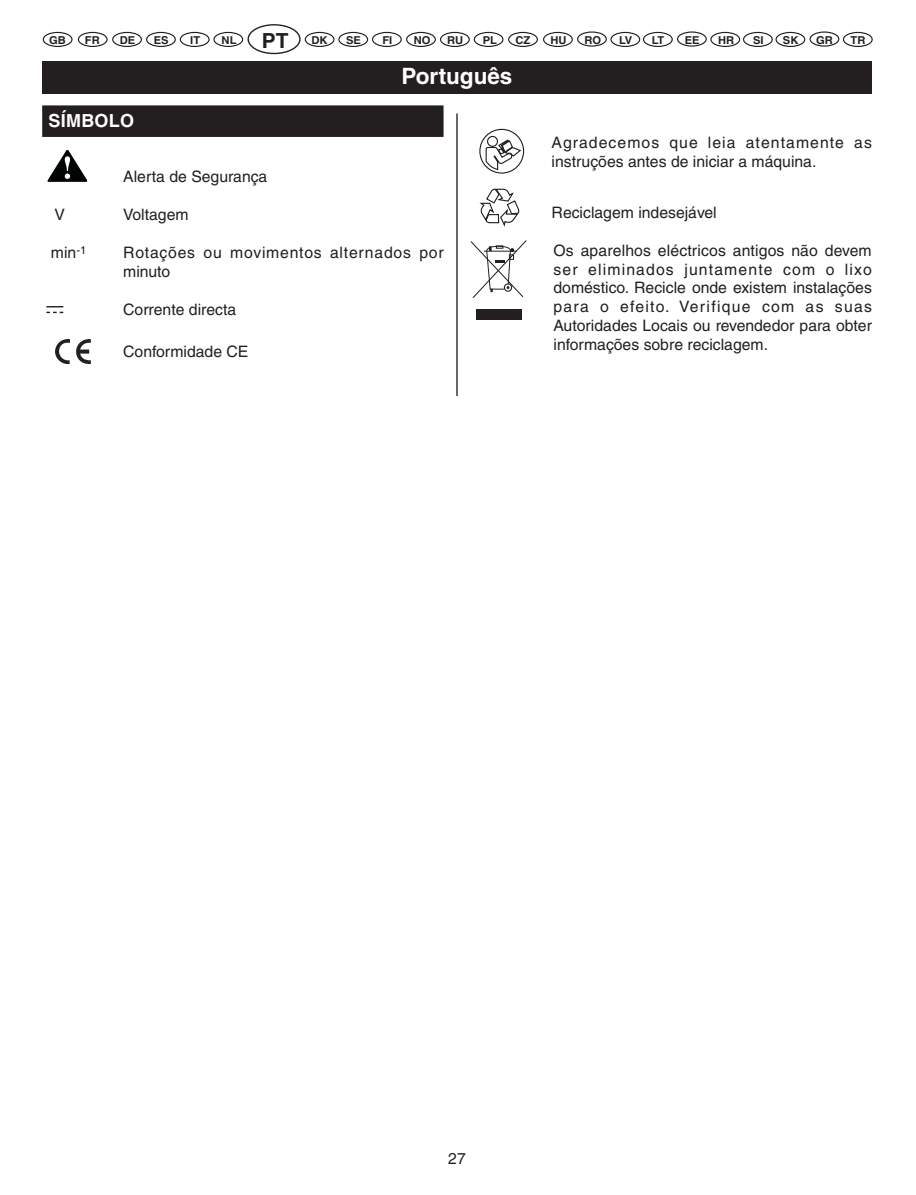
<style>
.page{position:relative;width:916px;height:1195px;background:#fff}
.page>*{position:absolute;margin:0;border:0;box-sizing:border-box;transform-origin:0 0}
.t1{font:700 22.5px "Helvetica";color:#fff}
.t2{font:700 18px "Helvetica";letter-spacing:.015em;color:#fff}
.t3{font:15.75px/18.9px "Helvetica";color:#231f20;text-align:justify}
.t4{font:15.75px/18.9px "Helvetica";letter-spacing:.035em;color:#231f20}
.t5{font:15.75px/18.9px "Helvetica";letter-spacing:.05em;color:#231f20}
.t6{font:700 10.8px "Helvetica";color:#231f20}
.s1{font-size:20.93px}
</style>
<div class="page">
<hr style="left:456px;top:113px;width:1px;height:1021px;background:#231f20">
<div style="left:42px;top:61px;width:829px;height:33px;background:#231f20"></div>
<div style="left:247px;top:24px;width:53px;height:30px;border:1px solid #231f20;border-radius:50%"></div>
<div style="left:43px;top:32px;width:29px;height:15px;border:1px solid #231f20;border-radius:50%"></div>
<div style="left:305px;top:32px;width:29px;height:15px;border:1px solid #231f20;border-radius:50%"></div>
<div style="left:338px;top:32px;width:30px;height:15px;border:1px solid #231f20;border-radius:50%"></div>
<div style="left:372px;top:32px;width:29px;height:15px;border:1px solid #231f20;border-radius:50%"></div>
<div style="left:406px;top:32px;width:30px;height:15px;border:1px solid #231f20;border-radius:50%"></div>
<div style="left:440px;top:32px;width:29px;height:15px;border:1px solid #231f20;border-radius:50%"></div>
<div style="left:473px;top:32px;width:30px;height:15px;border:1px solid #231f20;border-radius:50%"></div>
<div style="left:508px;top:32px;width:30px;height:15px;border:1px solid #231f20;border-radius:50%"></div>
<div style="left:543px;top:32px;width:29px;height:15px;border:1px solid #231f20;border-radius:50%"></div>
<div style="left:610px;top:32px;width:30px;height:15px;border:1px solid #231f20;border-radius:50%"></div>
<div style="left:577px;top:31px;width:29px;height:16px;border:1px solid #231f20;border-radius:50%"></div>
<div style="left:642px;top:32px;width:30px;height:15px;border:1px solid #231f20;border-radius:50%"></div>
<div style="left:710px;top:32px;width:30px;height:15px;border:1px solid #231f20;border-radius:50%"></div>
<svg style="left:677px;top:32px;width:29px;height:14px"></svg>
<div style="left:676px;top:31px;width:30px;height:16px;border:1px solid #231f20;border-radius:50%"></div>
<div style="left:742px;top:32px;width:30px;height:15px;border:1px solid #231f20;border-radius:50%"></div>
<div style="left:775px;top:32px;width:30px;height:15px;border:1px solid #231f20;border-radius:50%"></div>
<div style="left:842px;top:32px;width:30px;height:15px;border:1px solid #231f20;border-radius:50%"></div>
<div style="left:809px;top:31px;width:30px;height:16px;border:1px solid #231f20;border-radius:50%"></div>
<div style="left:78px;top:32px;width:30px;height:15px;border:1px solid #231f20;border-radius:50%"></div>
<div style="left:112px;top:32px;width:30px;height:15px;border:1px solid #231f20;border-radius:50%"></div>
<div style="left:146px;top:32px;width:30px;height:15px;border:1px solid #231f20;border-radius:50%"></div>
<div style="left:180px;top:32px;width:29px;height:15px;border:1px solid #231f20;border-radius:50%"></div>
<div style="left:213px;top:32px;width:30px;height:15px;border:1px solid #231f20;border-radius:50%"></div>
<div style="left:442px;top:396px;width:32px;height:741px;background:#fff"></div>
<div style="left:42px;top:105px;width:401px;height:32px;background:#231f20"></div>
<svg style="left:48px;top:150px;width:39px;height:32px"></svg>
<svg style="left:47px;top:306px;width:16px;height:7px"></svg>
<svg style="left:76px;top:339px;width:15px;height:25px"></svg>
<svg style="left:55px;top:339px;width:15px;height:26px"></svg>
<div style="left:479px;top:129px;width:45px;height:45px;border:1px solid #231f20;border-radius:50%"></div>
<div style="left:487px;top:136px;width:11px;height:11px;border:1px solid #231f20;border-radius:50%"></div>
<svg style="left:485px;top:138px;width:37px;height:33px"></svg>
<svg style="left:479px;top:188px;width:40px;height:39px"></svg>
<svg style="left:470px;top:240px;width:56px;height:58px"></svg>
<div style="left:476px;top:309px;width:46px;height:11px;background:#231f20"></div>
<p class="t6" style="left:49px;top:36px;width:18px">GB</p>
<p class="t6" style="left:85px;top:36px;width:16px">FR</p>
<p class="t6" style="left:120px;top:36px;width:17px">DE</p>
<p class="t6" style="left:154px;top:36px;width:16px">ES</p>
<p class="t6" style="left:190px;top:36px;width:11px">IT</p>
<p class="t6" style="left:221px;top:36px;width:107px">NL <span class="s1">PT</span> DK</p>
<p class="t6" style="left:346px;top:36px;width:16px">SE</p>
<p class="t6" style="left:382px;top:36px;width:11px">FI</p>
<p class="t6" style="left:414px;top:36px;width:18px">NO</p>
<p class="t6" style="left:447px;top:36px;width:17px">RU</p>
<p class="t6" style="left:482px;top:36px;width:16px">PL</p>
<p class="t6" style="left:515px;top:36px;width:16px">CZ</p>
<p class="t6" style="left:550px;top:36px;width:18px">HU</p>
<p class="t6" style="left:584px;top:36px;width:18px">RO</p>
<p class="t6" style="left:619px;top:36px;width:15px">LV</p>
<p class="t6" style="left:651px;top:36px;width:14px">LT</p>
<p class="t6" style="left:684px;top:36px;width:16px">EE</p>
<p class="t6" style="left:717px;top:36px;width:18px">HR</p>
<p class="t6" style="left:753px;top:36px;width:12px">SI</p>
<p class="t6" style="left:782px;top:36px;width:17px">SK</p>
<p class="t6" style="left:816px;top:36px;width:18px">GR</p>
<p class="t6" style="left:850px;top:36px;width:16px">TR</p>
<p class="t2" style="left:49px;top:114px;width:87px">SÍMBOLO</p>
<p class="t3" style="left:123px;top:169px;width:146px">Alerta de Segurança</p>
<h1 class="t1" style="left:401px;top:68px;width:112px">Português</h1>
<p class="t3" style="left:55px;top:207px;width:12px">V</p>
<p class="t3" style="left:123px;top:207px;width:67px">Voltagem</p>
<p class="t3" style="left:51px;top:244px;width:37px">min<sup>-1</sup></p>
<p class="t5" style="left:123px;top:244px;width:322px">Rotações ou movimentos alternados por minuto</p>
<p class="t3" style="left:123px;top:301px;width:114px">Corrente directa</p>
<p class="t3" style="left:123px;top:344px;width:127px">Conformidade CE</p>
<p class="t4" style="left:551px;top:134px;width:322px">Agradecemos que leia atentamente as instruções antes de iniciar a máquina.</p>
<p class="t3" style="left:551px;top:204px;width:167px">Reciclagem indesejável</p>
<p class="t3" style="left:553px;top:242px;width:320px">Os aparelhos eléctricos antigos não devem ser eliminados juntamente com o lixo doméstico. Recicle onde existem instalações para o efeito. Verifique com as suas Autoridades Locais ou revendedor para obter informações sobre reciclagem.</p>
<p class="t3" style="left:448px;top:1150px;width:19px">27</p>
</div>
